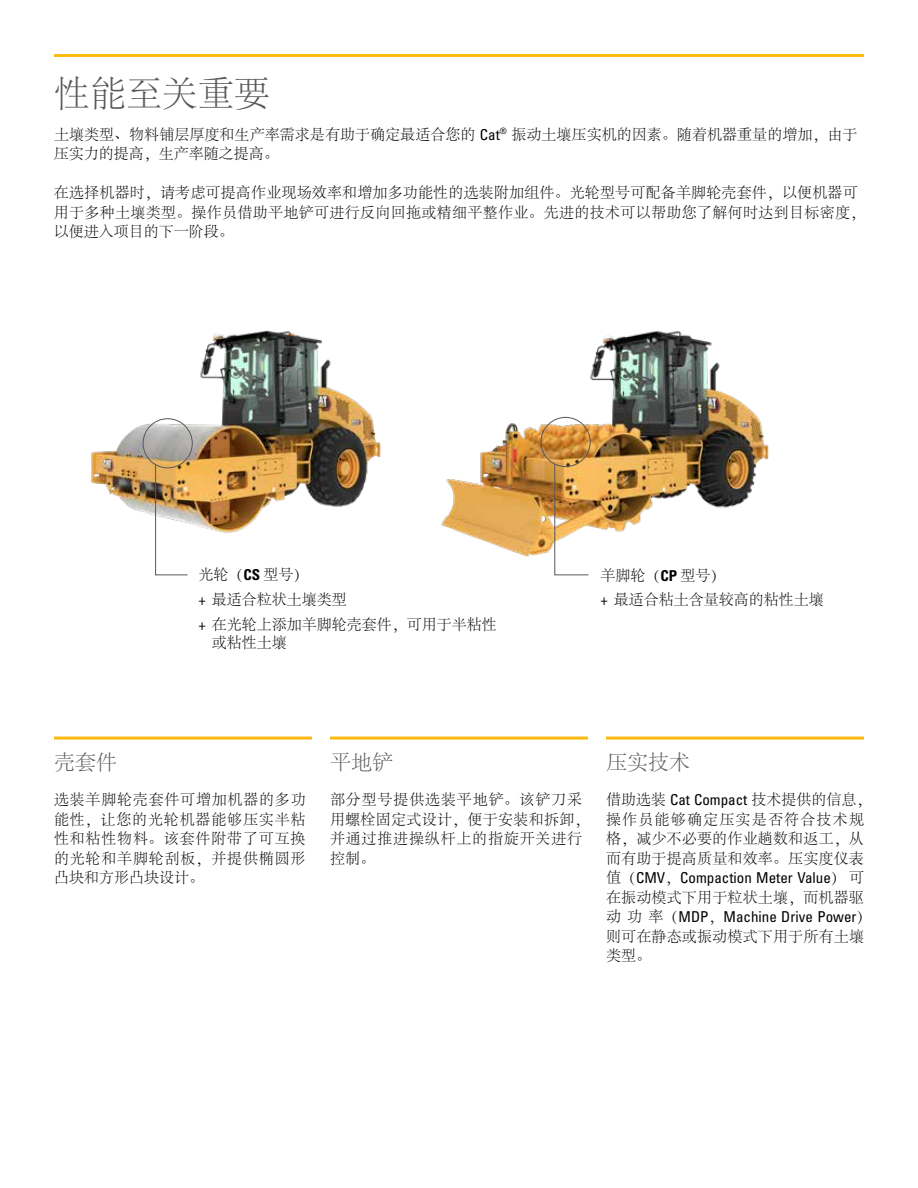
<style>
.page{position:relative;width:918px;height:1188px;background:#fff}
.page>*{position:absolute;margin:0;border:0;box-sizing:border-box;transform-origin:0 0}
.t1{font:300 36px "Adobe Song Std";color:#58585b}
.t2{font:300 21px "Adobe Song Std";color:#58585b}
.t3{font:300 15px/19.5px "Adobe Song Std";letter-spacing:.01em;color:#000}
.t4{font:condensed 15px "Univers LT Std";color:#000}
.t5{font:300 15px/19.5px "Adobe Song Std";letter-spacing:.055em;color:#000}
.s1{font-family:"Univers LT Std";font-weight:400;font-stretch:condensed}
.s2{font-family:"Univers LT Std";font-weight:700;font-stretch:condensed}
.s3{font-family:"Adobe Song Std";font-weight:300;font-stretch:normal}
</style>
<div class="page">
<hr style="left:54px;top:737px;width:258px;height:3px;background:#fdba11">
<hr style="left:330px;top:737px;width:258px;height:3px;background:#fdba11">
<hr style="left:606px;top:737px;width:258px;height:3px;background:#fdba11">
<img style="left:91px;top:330px;width:290px;height:203px">
<img style="left:441px;top:331px;width:328px;height:226px">
<img style="left:554px;top:463px;width:35px;height:113px">
<img style="left:155px;top:463px;width:33px;height:113px">
<div style="left:541px;top:417px;width:50px;height:50px;border:1px solid #58585b;border-radius:50%"></div>
<div style="left:143px;top:418px;width:50px;height:50px;border:1px solid #58585b;border-radius:50%"></div>
<hr style="left:54px;top:54px;width:810px;height:3px;background:#fdba11">
<h1 class="t1" style="left:54px;top:74px;width:217px">性能至关重要</h1>
<p class="t3" style="left:54px;top:125px;width:805px">土壤类型、物料铺层厚度和生产率需求是有助于确定最适合您的 <span class="s1">Cat</span><sup>®</sup> 振动土壤压实机的因素。随着机器重量的增加，由于压实力的提高，生产率随之提高。</p>
<p class="t3" style="left:54px;top:184px;width:813px">在选择机器时，请考虑可提高作业现场效率和增加多功能性的选装附加组件。光轮型号可配备羊脚轮壳套件，以便机器可用于多种土壤类型。操作员借助平地铲可进行反向回拖或精细平整作业。先进的技术可以帮助您了解何时达到目标密度，以便进入项目的下一阶段。</p>
<p class="t3" style="left:198px;top:563px;width:300px;line-height:24.8px">光轮（<span class="s2">CS</span> 型号）<br><span class="s1">+</span> 最适合粒状土壤类型<br><span class="s1">+</span> 在光轮上添加羊脚轮壳套件，可用于半粘性</p>
<p class="t3" style="left:212px;top:633px;width:76px">或粘性土壤</p>
<p class="t3" style="left:600px;top:563px;width:225px;line-height:24.8px">羊脚轮（<span class="s2">CP</span> 型号）<br><span class="s1">+</span> 最适合粘土含量较高的粘性土壤</p>
<h2 class="t2" style="left:54px;top:751px;width:64px">壳套件</h2>
<h2 class="t2" style="left:330px;top:751px;width:64px">平地铲</h2>
<h2 class="t2" style="left:606px;top:751px;width:85px">压实技术</h2>
<p class="t3" style="left:54px;top:790px;width:253px;text-align:justify">选装羊脚轮壳套件可增加机器的多功能性，让您的光轮机器能够压实半粘性和粘性物料。该套件附带了可互换的光轮和羊脚轮刮板，并提供椭圆形凸块和方形凸块设计。</p>
<p class="t3" style="left:606px;top:790px;width:267px">借助选装 <span class="s1">Cat Compact</span> 技术提供的信息，操作员能够确定压实是否符合技术规格，减少不必要的作业趟数和返工，从而有助于提高质量和效率。压实度仪表</p>
<p class="t5" style="left:330px;top:790px;width:261px">部分型号提供选装平地铲。该铲刀采用螺栓固定式设计，便于安装和拆卸，并通过推进操纵杆上的指旋开关进行控制。</p>
<p class="t4" style="left:606px;top:868px;width:259px"><span class="s3">值（</span>CMV<span class="s3">，</span>Compaction Meter Value<span class="s3">）可</span></p>
<p class="t3" style="left:606px;top:888px;width:259px">在振动模式下用于粒状土壤，而机器驱</p>
<p class="t4" style="left:606px;top:907px;width:267px"><span class="s3">动功率（</span>MDP<span class="s3">，</span>Machine Drive Power<span class="s3">）</span></p>
<p class="t3" style="left:606px;top:927px;width:259px">则可在静态或振动模式下用于所有土壤类型。</p>
</div>
